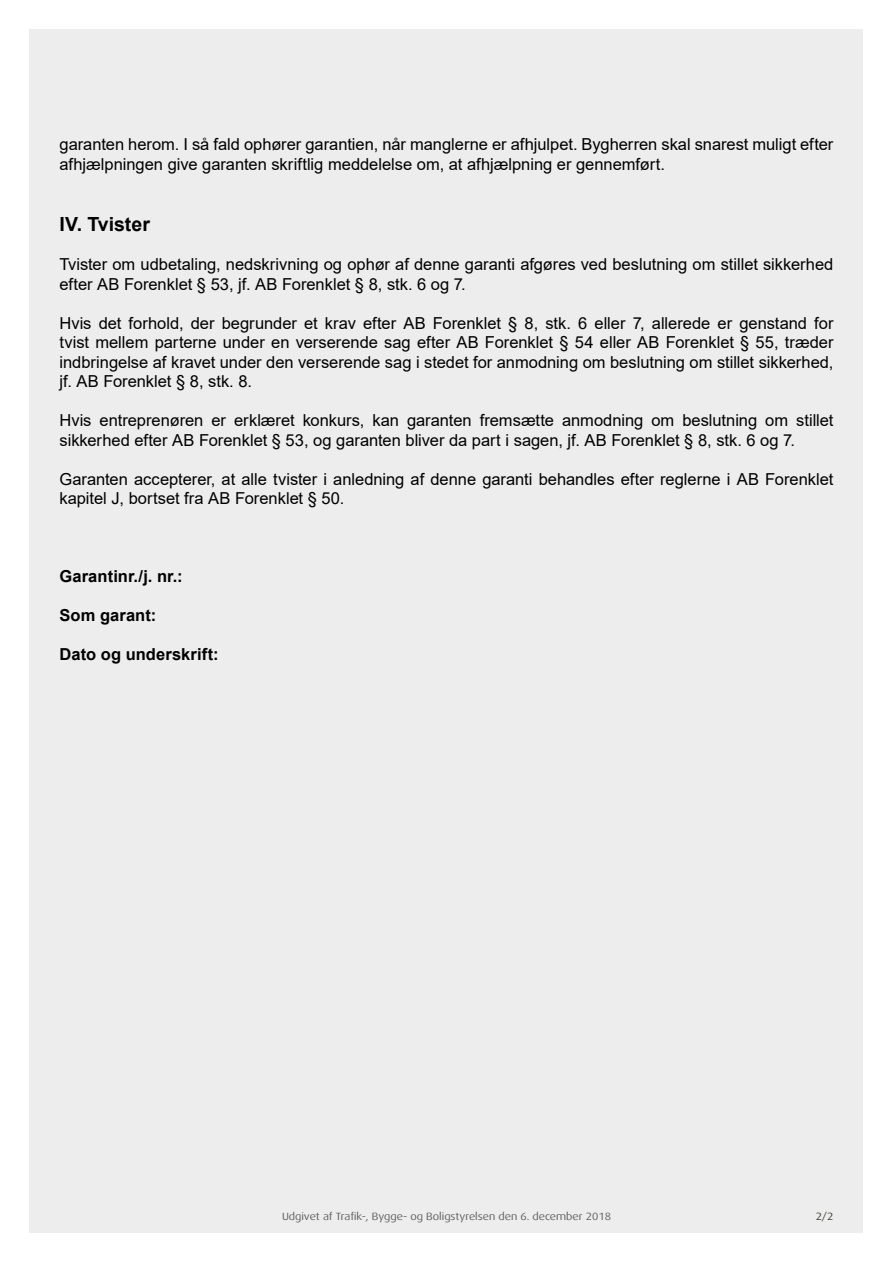
<style>
.page{position:relative;width:893px;height:1263px;background:#fff}
.page>*{position:absolute;margin:0;border:0;box-sizing:border-box;transform-origin:0 0}
.t1{font:700 19.5px "Arial";color:#000}
.t2{font:16.5px/19.5px "Arial";color:#000}
.t3{font:700 16.5px "Arial";letter-spacing:.005em;color:#000}
.t4{font:10.5px "Dax Wide";color:#575756}
.t5{font:10.5px "Dax Wide";color:#333d1f}
</style>
<div class="page">
<div style="left:30px;top:30px;width:833px;height:1203px;background:#ededed"></div>
<p class="t2" style="left:60px;top:135px;width:775px">garanten herom. I så fald ophører garantien, når manglerne er afhjulpet. Bygherren skal snarest muligt efter afhjælpningen give garanten skriftlig meddelelse om, at afhjælpning er gennemført.</p>
<p class="t1" style="left:60px;top:211px;width:92px">IV. Tvister</p>
<p class="t2" style="left:60px;top:255px;width:775px">Tvister om udbetaling, nedskrivning og ophør af denne garanti afgøres ved beslutning om stillet sikkerhed efter AB Forenklet § 53, jf. AB Forenklet § 8, stk. 6 og 7.</p>
<p class="t2" style="left:60px;top:313px;width:775px;text-align:justify">Hvis det forhold, der begrunder et krav efter AB Forenklet § 8, stk. 6 eller 7, allerede er genstand for tvist mellem parterne under en verserende sag efter AB Forenklet § 54 eller AB Forenklet § 55, træder indbringelse af kravet under den verserende sag i stedet for anmodning om beslutning om stillet sikkerhed, jf. AB Forenklet § 8, stk. 8.</p>
<p class="t2" style="left:60px;top:411px;width:775px">Hvis entreprenøren er erklæret konkurs, kan garanten fremsætte anmodning om beslutning om stillet sikkerhed efter AB Forenklet § 53, og garanten bliver da part i sagen, jf. AB Forenklet § 8, stk. 6 og 7.</p>
<p class="t2" style="left:60px;top:469px;width:775px">Garanten accepterer, at alle tvister i anledning af denne garanti behandles efter reglerne i AB Forenklet kapitel J, bortset fra AB Forenklet § 50.</p>
<p class="t3" style="left:60px;top:565px;width:125px">Garantinr./j. nr.:</p>
<p class="t3" style="left:60px;top:604px;width:98px">Som garant:</p>
<p class="t3" style="left:60px;top:643px;width:161px">Dato og underskrift:</p>
<p class="t4" style="left:282px;top:1211px;width:330px">Udgivet af Trafik-, Bygge- og Boligstyrelsen den 6. december 2018</p>
<p class="t5" style="left:816px;top:1211px;width:19px">2/2</p>
</div>
